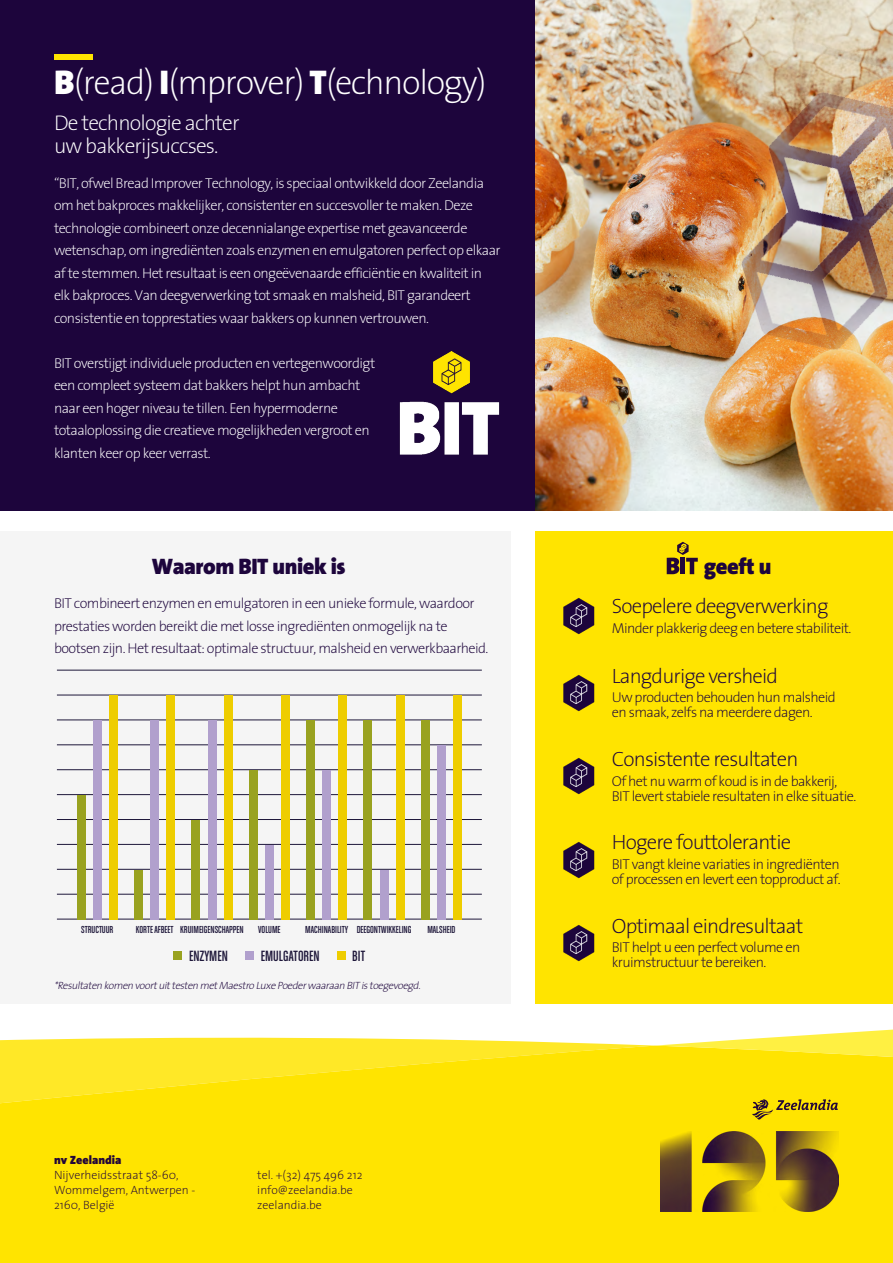
<style>
.page{position:relative;width:893px;height:1263px;background:#fff}
.page>*{position:absolute;margin:0;border:0;box-sizing:border-box;transform-origin:0 0}
.t1{font:200 34.5px "The Sans";letter-spacing:-.04em;color:#fff}
.t2{font:900 22.5px "The Sans";letter-spacing:-.02em;color:#1d053c}
.t3{font:200 21.3px/22.5px "The Sans";letter-spacing:-.04em;color:#fff}
.t4{font:200 20.7px "The Sans";letter-spacing:-.04em;color:#1d053c}
.t5{font:15.75px "Chalet Comprime Cologne Eighty";letter-spacing:.005em;color:#1e173a}
.t6{font:200 14.25px/22.5px "The Sans";letter-spacing:-.04em;color:#fff}
.t7{font:200 14.25px/15px "The Sans";letter-spacing:-.04em;color:#1d053c}
.t8{font:200 12px/15px "The Sans";color:#220639}
.t9{font:900 12px "The Sans";color:#220639}
.t10{font:10.8px "Chalet Comprime Cologne Eighty";color:#1e173a}
.t11{font:italic 200 10.5px "The Sans";color:#1d053c}
.s1{font-weight:900}
</style>
<div class="page">
<div style="left:0;top:0;width:893px;height:510px;background:#1d053c"></div>
<div style="left:0;top:531px;width:510px;height:472px;background:#f5f5f5"></div>
<div style="left:536px;top:531px;width:357px;height:472px;background:#ffe400"></div>
<img style="left:536px;top:0;width:357px;height:510px">
<img style="left:399px;top:351px;width:101px;height:104px">
<img style="left:563px;top:598px;width:32px;height:37px">
<img style="left:563px;top:675px;width:32px;height:37px">
<img style="left:563px;top:758px;width:32px;height:37px">
<img style="left:563px;top:842px;width:32px;height:37px">
<img style="left:563px;top:925px;width:32px;height:37px">
<div style="left:54px;top:54px;width:15px;height:6px;background:#ffe400"></div>
<div style="left:69px;top:54px;width:16px;height:6px;background:#ffe400"></div>
<div style="left:85px;top:54px;width:8px;height:6px;background:#ffe400"></div>
<svg style="left:0;top:1037px;width:637px;height:8px;fill:#ffe827"></svg>
<svg style="left:0;top:1045px;width:893px;height:218px;background:#fee404"></svg>
<svg style="left:655px;top:1029px;width:238px;height:34px"></svg>
<svg style="left:752px;top:1099px;width:86px;height:21px;background:#cbb00c"></svg>
<img style="left:660px;top:1131px;width:179px;height:80px">
<svg style="left:667px;top:542px;width:31px;height:32px"></svg>
<hr style="left:57px;top:670px;width:425px;height:1px;background:#1e173a">
<hr style="left:57px;top:695px;width:425px;height:1px;background:#1e173a">
<hr style="left:57px;top:720px;width:425px;height:1px;background:#1e173a">
<hr style="left:57px;top:744px;width:425px;height:1px;background:#1e173a">
<hr style="left:57px;top:769px;width:425px;height:1px;background:#1e173a">
<hr style="left:57px;top:794px;width:425px;height:1px;background:#1e173a">
<hr style="left:57px;top:819px;width:425px;height:1px;background:#1e173a">
<hr style="left:57px;top:844px;width:425px;height:1px;background:#1e173a">
<hr style="left:57px;top:869px;width:425px;height:1px;background:#1e173a">
<hr style="left:57px;top:894px;width:425px;height:1px;background:#1e173a">
<hr style="left:57px;top:919px;width:425px;height:1px;background:#1e173a">
<div style="left:77px;top:795px;width:8px;height:124px;background:#99a220"></div>
<div style="left:93px;top:720px;width:8px;height:199px;background:#b1a0cd"></div>
<div style="left:109px;top:695px;width:9px;height:224px;background:#eecd00"></div>
<div style="left:134px;top:869px;width:9px;height:50px;background:#99a220"></div>
<div style="left:151px;top:720px;width:8px;height:199px;background:#b1a0cd"></div>
<div style="left:167px;top:695px;width:8px;height:224px;background:#eecd00"></div>
<div style="left:192px;top:820px;width:8px;height:99px;background:#99a220"></div>
<div style="left:208px;top:720px;width:8px;height:199px;background:#b1a0cd"></div>
<div style="left:224px;top:695px;width:8px;height:224px;background:#eecd00"></div>
<div style="left:249px;top:770px;width:8px;height:149px;background:#99a220"></div>
<div style="left:265px;top:845px;width:8px;height:74px;background:#b1a0cd"></div>
<div style="left:281px;top:695px;width:9px;height:224px;background:#eecd00"></div>
<div style="left:306px;top:720px;width:9px;height:199px;background:#99a220"></div>
<div style="left:323px;top:770px;width:8px;height:149px;background:#b1a0cd"></div>
<div style="left:339px;top:695px;width:8px;height:224px;background:#eecd00"></div>
<div style="left:364px;top:720px;width:8px;height:199px;background:#99a220"></div>
<div style="left:380px;top:870px;width:8px;height:49px;background:#b1a0cd"></div>
<div style="left:396px;top:695px;width:8px;height:224px;background:#eecd00"></div>
<div style="left:421px;top:720px;width:8px;height:199px;background:#99a220"></div>
<div style="left:437px;top:745px;width:8px;height:174px;background:#b1a0cd"></div>
<div style="left:453px;top:695px;width:9px;height:224px;background:#eecd00"></div>
<div style="left:174px;top:951px;width:8px;height:9px;background:#99a220"></div>
<div style="left:337px;top:951px;width:8px;height:9px;background:#eecd00"></div>
<div style="left:245px;top:951px;width:9px;height:9px;background:#b1a0cd"></div>
<img style="left:605px;top:0;width:288px;height:455px">
<h1 class="t1" style="left:54px;top:54px;width:434px"><span class="s1">B</span>(read) <span class="s1">I</span>(mprover) <span class="s1">T</span>(echnology)</h1>
<h3 class="t3" style="left:54px;top:111px;width:187px">De technologie achter uw bakkerijsuccses.</h3>
<p class="t6" style="left:54px;top:171px;width:448px">“BIT, ofwel Bread Improver Technology, is speciaal ontwikkeld door Zeelandia om het bakproces makkelijker, consistenter en succesvoller te maken. Deze technologie combineert onze decennialange expertise met geavanceerde wetenschap, om ingrediënten zoals enzymen en emulgatoren perfect op elkaar af te stemmen. Het resultaat is een ongeëvenaarde efficiëntie en kwaliteit in elk bakproces. Van deegverwerking tot smaak en malsheid, BIT garandeert consistentie en topprestaties waar bakkers op kunnen vertrouwen.</p>
<p class="t6" style="left:54px;top:351px;width:323px">BIT overstijgt individuele producten en vertegenwoordigt een compleet systeem dat bakkers helpt hun ambacht naar een hoger niveau te tillen. Een hypermoderne totaaloplossing die creatieve mogelijkheden vergroot en klanten keer op keer verrast.</p>
<h2 class="t2" style="left:152px;top:548px;width:195px">Waarom BIT uniek is</h2>
<h2 class="t2" style="left:704px;top:548px;width:69px">geeft u</h2>
<p class="t7" style="left:54px;top:591px;width:436px;line-height:22.5px">BIT combineert enzymen en emulgatoren in een unieke formule, waardoor prestaties worden bereikt die met losse ingrediënten onmogelijk na te bootsen zijn. Het resultaat: optimale structuur, malsheid en verwerkbaarheid.</p>
<p class="t10" style="left:81px;top:923px;width:34px">STRUCTUUR</p>
<p class="t10" style="left:136px;top:923px;width:109px">KORTE AFBEET KRUIMEIGENSCHAPPEN</p>
<p class="t10" style="left:258px;top:923px;width:24px">VOLUME</p>
<p class="t10" style="left:305px;top:923px;width:108px">MACHINABILITY DEEGONTWIKKELING</p>
<p class="t10" style="left:427px;top:923px;width:30px">MALSHEID</p>
<p class="t5" style="left:189px;top:947px;width:40px">ENZYMEN</p>
<p class="t5" style="left:261px;top:947px;width:60px">EMULGATOREN</p>
<p class="t5" style="left:352px;top:947px;width:14px">BIT</p>
<p class="t11" style="left:54px;top:977px;width:371px">*ResultatenkomenvoortuittestenmetMaestroLuxePoederwaaraanBITistoegevoegd.</p>
<p class="t9" style="left:54px;top:1150px;width:69px">nv Zeelandia</p>
<p class="t8" style="left:54px;top:1167px;width:143px">Nijverheidsstraat 58-60,<br>Wommelgem, Antwerpen -<br>2160, België</p>
<p class="t8" style="left:257px;top:1167px;width:107px">tel. +(32) 475 496 212 info@zeelandia.be zeelandia.be</p>
<h3 class="t4" style="left:612px;top:589px;width:218px">Soepelere deegverwerking</h3>
<p class="t7" style="left:612px;top:620px;width:241px">Minder plakkerig deeg en betere stabiliteit.</p>
<h3 class="t4" style="left:612px;top:658px;width:168px">Langdurige versheid</h3>
<p class="t7" style="left:612px;top:689px;width:225px">Uw producten behouden hun malsheid en smaak, zelfs na meerdere dagen.</p>
<h3 class="t4" style="left:612px;top:742px;width:188px">Consistente resultaten</h3>
<p class="t7" style="left:612px;top:773px;width:246px">Of het nu warm of koud is in de bakkerij,<br>BIT levert stabiele resultaten in elke situatie.</p>
<h3 class="t4" style="left:612px;top:825px;width:181px">Hogere fouttolerantie</h3>
<p class="t7" style="left:612px;top:856px;width:230px">BIT vangt kleine variaties in ingrediënten of processen en levert een topproduct af.</p>
<h3 class="t4" style="left:612px;top:909px;width:193px">Optimaal eindresultaat</h3>
<p class="t7" style="left:612px;top:939px;width:190px">BIT helpt u een perfect volume en kruimstructuur te bereiken.</p>
</div>
